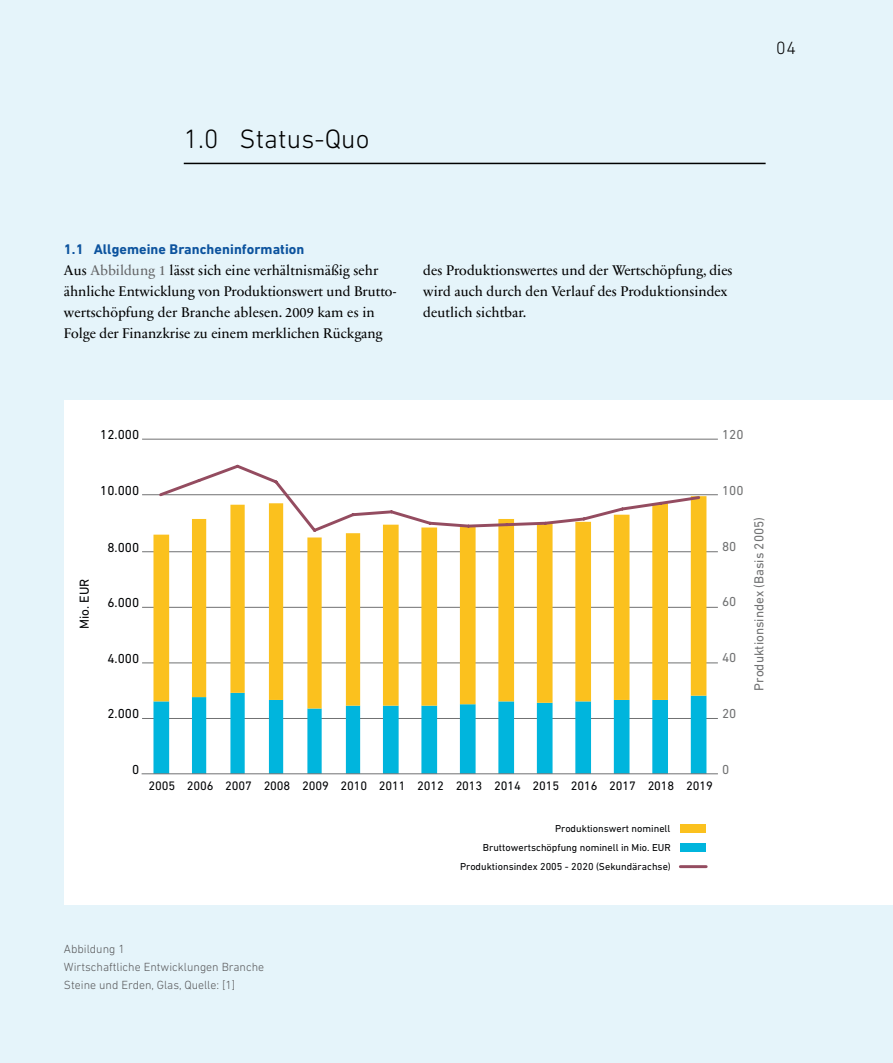
<style>
.page{position:relative;width:893px;height:1063px;background:#e5f4fa}
.page>*{position:absolute;margin:0;border:0;box-sizing:border-box;transform-origin:0 0}
.t1{font:300 27px "DIN Next LT Pro";letter-spacing:.005em;color:#000}
.t2{font:300 18px "DIN Next LT Pro";color:#000}
.t3{font:14.25px/21px "Sabon Next LT Pro";color:#000}
.t4{font:700 14.25px "DIN Next LT Pro";letter-spacing:.005em;color:#0c539e}
.t5{font:13.2px "DIN Next LT Pro";color:#707172}
.t6{font:13.2px "DIN Next LT Pro";color:#000204}
.t7{font:12.45px "DIN Next LT Pro";letter-spacing:-.01em;color:#000204}
.t8{font:300 12px/18px "DIN Next LT Pro";color:#58585a}
.t9{font:10.35px/19.2px "DIN Next LT Pro";color:#000204;text-align:right}
.s1{color:#646567}
</style>
<div class="page">
<hr style="left:184px;top:163px;width:582px;height:1px;background:#000">
<div style="left:64px;top:401px;width:829px;height:504px;background:#fff"></div>
<hr style="left:142px;top:718px;width:576px;height:1px;background:#707172">
<hr style="left:142px;top:663px;width:576px;height:1px;background:#707172">
<hr style="left:142px;top:607px;width:576px;height:1px;background:#707172">
<hr style="left:142px;top:551px;width:576px;height:1px;background:#707172">
<hr style="left:142px;top:494px;width:576px;height:1px;background:#707172">
<hr style="left:142px;top:439px;width:576px;height:1px;background:#707172">
<svg style="left:153px;top:709px;width:553px;height:64px"></svg>
<svg style="left:153px;top:496px;width:553px;height:213px"></svg>
<hr style="left:142px;top:773px;width:576px;height:1px;background:#707172">
<svg style="left:157px;top:464px;width:545px;height:70px"></svg>
<div style="left:680px;top:824px;width:26px;height:9px;background:#fbc11e"></div>
<div style="left:680px;top:843px;width:26px;height:9px;background:#00b5dd"></div>
<hr style="left:680px;top:865px;width:26px;height:3px;background:#944c60">
<h1 class="t1" style="left:184px;top:123px;width:187px">1.0 Status-Quo</h1>
<p class="t2" style="left:776px;top:37px;width:22px">04</p>
<p class="t4" style="left:64px;top:240px;width:242px">1.1 Allgemeine Brancheninformation</p>
<p class="t3" style="left:64px;top:259px;width:334px">Aus <span class="s1">Abbildung 1</span> lässt sich eine verhältnismäßig sehr ähnliche Entwicklung von Produktionswert und Brutto&shy;wertschöpfung der Branche ablesen. 2009 kam es in Folge der Finanzkrise zu einem merklichen Rückgang</p>
<p class="t3" style="left:423px;top:259px;width:311px">des Produktionswertes und der Wertschöpfung, dies wird auch durch den Verlauf des Produktionsindex deutlich sichtbar.</p>
<p class="t6" style="left:100px;top:427px;width:40px">12.000</p>
<p class="t5" style="left:722px;top:427px;width:23px">120</p>
<p class="t6" style="left:100px;top:483px;width:40px">10.000</p>
<p class="t6" style="left:77px;top:629px;width:52px;rotate:-90deg">Mio. EUR</p>
<p class="t6" style="left:107px;top:540px;width:33px">8.000</p>
<p class="t6" style="left:107px;top:595px;width:33px">6.000</p>
<p class="t6" style="left:107px;top:651px;width:33px">4.000</p>
<p class="t6" style="left:107px;top:706px;width:33px">2.000</p>
<p class="t5" style="left:722px;top:483px;width:23px">100</p>
<p class="t5" style="left:722px;top:539px;width:16px">80</p>
<p class="t5" style="left:722px;top:594px;width:16px">60</p>
<p class="t5" style="left:722px;top:650px;width:16px">40</p>
<p class="t5" style="left:722px;top:706px;width:16px">20</p>
<p class="t5" style="left:751px;top:691px;width:175px;rotate:-90deg">Produktionsindex (Basis 2005)</p>
<p class="t6" style="left:132px;top:762px;width:9px">0</p>
<p class="t7" style="left:148px;top:779px;width:566px">2005 2006 2007 2008 2009 2010 2011 2012 2013 2014 2015 2016 2017 2018 2019</p>
<p class="t5" style="left:722px;top:762px;width:9px">0</p>
<p class="t9" style="left:460px;top:819px;width:212px">Produktionswert nominell<br>Bruttowertschöpfung nominell in Mio. EUR<br>Produktionsindex 2005 - 2020 (Sekundärachse)</p>
<p class="t8" style="left:64px;top:939px;width:202px">Abbildung 1<br>Wirtschaftliche Entwicklungen Branche<br>Steine und Erden, Glas, Quelle: [1]</p>
</div>
